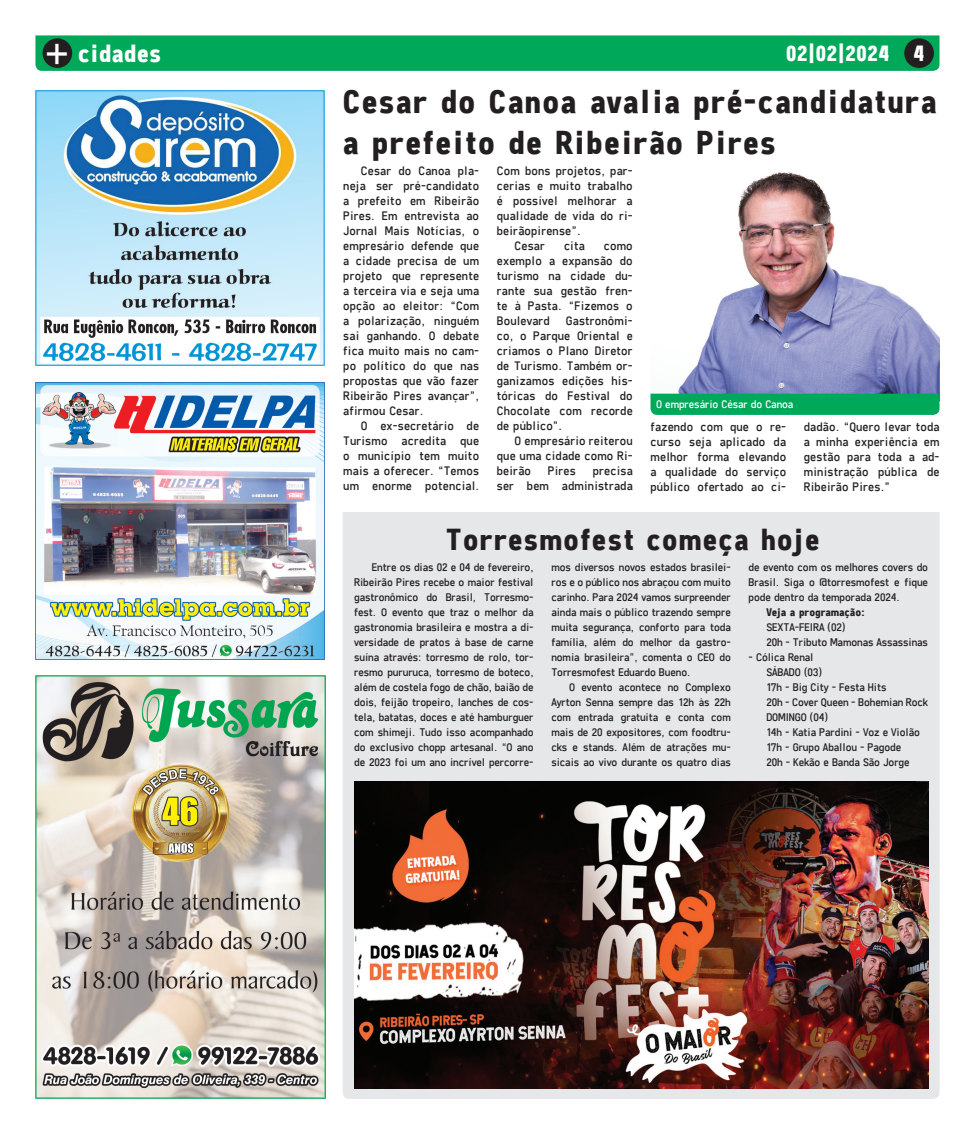
<style>
.page{position:relative;width:975px;height:1134px;background:#fff}
.page>*{position:absolute;margin:0;border:0;box-sizing:border-box;transform-origin:0 0}
.t1{font:41.75px "N Haas Grotesk TX Pro 55 Rg";color:#fff}
.t2{font:700 33.75px "Freeroad";letter-spacing:.02em;color:#231f20}
.t3{font:700 31px "Freeroad";letter-spacing:.02em;color:#231f20}
.t4{font:700 25.25px "Freeroad";color:#fff}
.t5{font:700 22.5px "Freeroad";color:#fff}
.t6{font:12.5px/15px "Freeroad";letter-spacing:.01em;color:#231f20;text-align:justify}
.t7{font:11.25px/15px "Freeroad";letter-spacing:-.01em;color:#231f20;text-align:justify}
.t8{font:11.25px "Freeroad";letter-spacing:-.01em;color:#fff}
.t9{font:700 11.25px "Freeroad";letter-spacing:-.01em;color:#231f20}
.t10{font:9.88px "N Haas Grotesk TX Pro 55 Rg";color:#231f20}
</style>
<div class="page">
<div style="left:343px;top:512px;width:596px;height:587px;background:#e6e7e9"></div>
<div style="left:35px;top:35px;width:904px;height:36px;background:#00a85a"></div>
<div style="left:904px;top:38px;width:29px;height:30px;background:#231f20;border-radius:50%"></div>
<div style="left:43px;top:38px;width:29px;height:30px;background:#231f20;border-radius:50%"></div>
<img style="left:650px;top:172px;width:289px;height:222px">
<div style="left:650px;top:394px;width:289px;height:21px;background:#00a85a"></div>
<img style="left:35px;top:90px;width:290px;height:276px">
<img style="left:35px;top:383px;width:290px;height:276px">
<img style="left:35px;top:675px;width:290px;height:424px">
<img style="left:354px;top:782px;width:574px;height:306px">
<p class="t10" style="left:51px;top:38px;width:7px">+</p>
<p class="t10" style="left:912px;top:38px;width:7px">+</p>
<p class="t1" style="left:45px;top:27px;width:27px">+</p>
<p class="t5" style="left:913px;top:40px;width:13px">4</p>
<p class="t4" style="left:78px;top:38px;width:85px">cidades</p>
<p class="t5" style="left:785px;top:40px;width:105px">02|02|2024</p>
<p class="t2" style="left:342px;top:82px;width:595px">Cesar do Canoa avalia pré-candidatura</p>
<p class="t2" style="left:342px;top:123px;width:435px">a prefeito de Ribeirão Pires</p>
<p class="t6" style="left:343px;top:163px;width:137px;text-indent:18px">Cesar do Canoa pla&shy;neja ser pré-candidato a prefeito em Ribeirão Pires. Em entrevista ao Jornal Mais Notícias, o empresário defende que a cidade precisa de um projeto que represente a terceira via e seja uma opção ao eleitor: “Com a polarização, ninguém sai ganhando. O debate fica muito mais no cam&shy;po político do que nas propostas que vão fazer Ribeirão Pires avançar”, afirmou Cesar.</p>
<p class="t6" style="left:343px;top:418px;width:137px;text-indent:18px">O ex-secretário de Turismo acredita que o município tem muito mais a oferecer. “Temos um enorme potencial.</p>
<p class="t6" style="left:497px;top:163px;width:137px">Com bons projetos, par&shy;cerias e muito trabalho é possível melhorar a qualidade de vida do ri&shy;beirãopirense”.</p>
<p class="t6" style="left:514px;top:238px;width:32px">Cesar</p>
<p class="t6" style="left:564px;top:238px;width:22px">cita</p>
<p class="t6" style="left:497px;top:238px;width:137px;text-indent:107px">como exemplo a expansão do turismo na cidade du&shy;rante sua gestão fren&shy;te à Pasta. “Fizemos o Boulevard</p>
<p class="t6" style="left:497px;top:313px;width:137px;text-indent:69px">Gastronômi&shy;co, o Parque Oriental e criamos o Plano Diretor de Turismo. Também or&shy;ganizamos edições his&shy;tóricas do Festival do Chocolate com recorde de público”.</p>
<p class="t6" style="left:497px;top:433px;width:137px;text-indent:18px">O empresário reiterou que uma cidade como Ri&shy;beirão</p>
<p class="t8" style="left:656px;top:398px;width:139px">O empresário César do Canoa</p>
<p class="t6" style="left:650px;top:418px;width:137px">fazendo com que o re&shy;curso seja aplicado da melhor forma elevando a qualidade do serviço público ofertado ao ci-</p>
<p class="t6" style="left:803px;top:418px;width:137px">dadão. “Quero levar toda a minha experiência em gestão para toda a ad&shy;ministração pública de Ribeirão Pires.”</p>
<p class="t6" style="left:497px;top:463px;width:137px;text-align:right">precisa<br>ser bem administrada</p>
<p class="t3" style="left:445px;top:521px;width:376px">Torresmofest começa hoje</p>
<p class="t7" style="left:354px;top:560px;width:181px;text-indent:18px">Entre os dias 02 e 04 de fevereiro, Ribeirão Pires recebe o maior festival gastronômico do Brasil, Torresmo&shy;fest. O evento que traz o melhor da gastronomia brasileira e mostra a di&shy;versidade de pratos à base de carne suína através: torresmo de rolo, tor&shy;resmo pururuca, torresmo de boteco, além de costela fogo de chão, baião de dois, feijão tropeiro, lanches de cos&shy;tela, batatas, doces e até hamburguer com shimeji. Tudo isso acompanhado do exclusivo chopp artesanal. “O ano de 2023 foi um ano incrível percorre-</p>
<p class="t7" style="left:551px;top:560px;width:181px">mos diversos novos estados brasilei&shy;ros e o público nos abraçou com muito carinho. Para 2024 vamos surpreender ainda mais o público trazendo sempre muita segurança, conforto para toda família, além do melhor da gastro&shy;nomia brasileira”, comenta o CEO do Torresmofest Eduardo Bueno.</p>
<p class="t6" style="left:548px;top:463px;width:29px">Pires</p>
<p class="t7" style="left:748px;top:560px;width:181px">de evento com os melhores covers do Brasil. Siga o @torresmofest e fique pode dentro da temporada 2024.</p>
<p class="t9" style="left:766px;top:606px;width:100px">Veja a programação:</p>
<p class="t7" style="left:766px;top:620px;width:81px">SEXTA-FEIRA (02)</p>
<p class="t7" style="left:766px;top:635px;width:163px">20h - Tributo Mamonas Assassinas</p>
<p class="t7" style="left:748px;top:650px;width:66px">- Cólica Renal</p>
<p class="t7" style="left:766px;top:665px;width:57px">SÁBADO (03)</p>
<p class="t7" style="left:766px;top:680px;width:122px">17h - Big City - Festa Hits</p>
<p class="t7" style="left:766px;top:695px;width:163px">20h - Cover Queen - Bohemian Rock</p>
<p class="t7" style="left:766px;top:710px;width:63px">DOMINGO (04)</p>
<p class="t7" style="left:766px;top:725px;width:155px">14h - Katia Pardini - Voz e Violão</p>
<p class="t7" style="left:766px;top:740px;width:136px">17h - Grupo Aballou - Pagode</p>
<p class="t7" style="left:766px;top:755px;width:145px">20h - Kekão e Banda São Jorge</p>
<p class="t7" style="left:551px;top:680px;width:181px;text-indent:18px">O evento acontece no Complexo Ayrton Senna sempre das 12h às 22h com entrada gratuita e conta com mais de 20 expositores, com foodtru&shy;cks e stands. Além de atrações mu&shy;sicais ao vivo durante os quatro dias</p>
</div>
